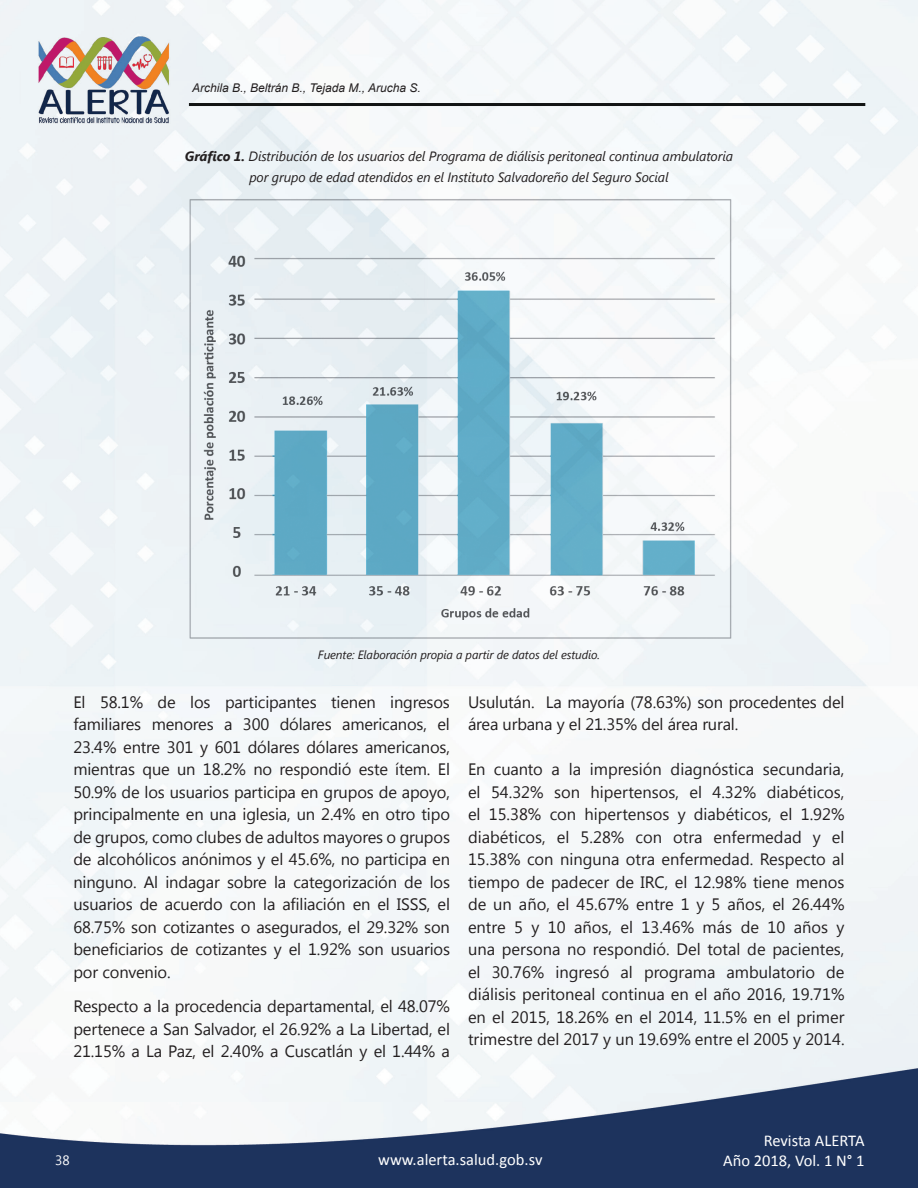
<style>
.page{position:relative;width:918px;height:1188px;background:#fff}
.page>*{position:absolute;margin:0;border:0;box-sizing:border-box;transform-origin:0 0}
.t1{font:16.5px/22.5px "Segoe UI";letter-spacing:-.01em;color:#231f20;text-align:justify}
.t2{font:16.5px/19.8px "Calibri";color:#fff;text-align:right}
.t3{font:italic 13.5px/21px "Segoe UI";letter-spacing:-.01em;color:#231f20;text-align:center}
.t4{font:13.5px "Segoe UI";color:#fff}
.t5{font:italic 12px "Segoe UI";letter-spacing:-.01em;color:#231f20}
.t6{font:italic 12px "Arial";color:#231f20}
.s1{font-weight:700}
</style>
<div class="page">
<img style="left:0;top:0;width:918px;height:1188px">
<hr style="left:189px;top:103px;width:676px;height:3px;background:#121414">
<img style="left:175px;top:182px;width:568px;height:476px">
<p class="t6" style="left:192px;top:80px;width:230px">Archila B., Beltrán B., Tejada M., Arucha S.</p>
<p class="t3" style="left:185px;top:145px;width:550px"><span class="s1">Gráfico 1.</span> Distribución de los usuarios del Programa de diálisis peritoneal continua ambulatoria por grupo de edad atendidos en el Instituto Salvadoreño del Seguro Social</p>
<p class="t5" style="left:318px;top:646px;width:284px">Fuente: Elaboración propia a partir de datos del estudio.</p>
<p class="t1" style="left:73px;top:690px;width:378px">El 58.1% de los participantes tienen ingresos familiares menores a 300 dólares americanos, el 23.4% entre 301 y 601 dólares dólares americanos, mientras que un 18.2% no respondió este ítem. El 50.9% de los usuarios participa en grupos de apoyo, principalmente en una iglesia, un 2.4% en otro tipo de grupos, como clubes de adultos mayores o grupos de alcohólicos anónimos y el 45.6%, no participa en ninguno. Al indagar sobre la categorización de los usuarios de acuerdo con la afiliación en el ISSS, el 68.75% son cotizantes o asegurados, el 29.32% son beneficiarios de cotizantes y el 1.92% son usuarios por convenio.</p>
<p class="t1" style="left:73px;top:994px;width:378px">Respecto a la procedencia departamental, el 48.07% pertenece a San Salvador, el 26.92% a La Libertad, el 21.15% a La Paz, el 2.40% a Cuscatlán y el 1.44% a</p>
<p class="t1" style="left:468px;top:690px;width:378px">Usulután. La mayoría (78.63%) son procedentes del área urbana y el 21.35% del área rural.</p>
<p class="t1" style="left:468px;top:757px;width:378px">En cuanto a la impresión diagnóstica secundaria, el 54.32% son hipertensos, el 4.32% diabéticos, el 15.38% con hipertensos y diabéticos, el 1.92% diabéticos, el 5.28% con otra enfermedad y el 15.38% con ninguna otra enfermedad. Respecto al tiempo de padecer de IRC, el 12.98% tiene menos de un año, el 45.67% entre 1 y 5 años, el 26.44% entre 5 y 10 años, el 13.46% más de 10 años y una persona no respondió. Del total de pacientes, el 30.76% ingresó al programa ambulatorio de diálisis peritoneal continua en el año 2016, 19.71% en el 2015, 18.26% en el 2014, 11.5% en el primer trimestre del 2017 y un 19.69% entre el 2005 y 2014.</p>
<p class="t4" style="left:55px;top:1151px;width:16px">38</p>
<p class="t2" style="left:378px;top:1149px;width:166px">www.alerta.salud.gob.sv</p>
<p class="t2" style="left:723px;top:1130px;width:143px">Revista ALERTA<br>Año 2018, Vol. 1 N° 1</p>
</div>
